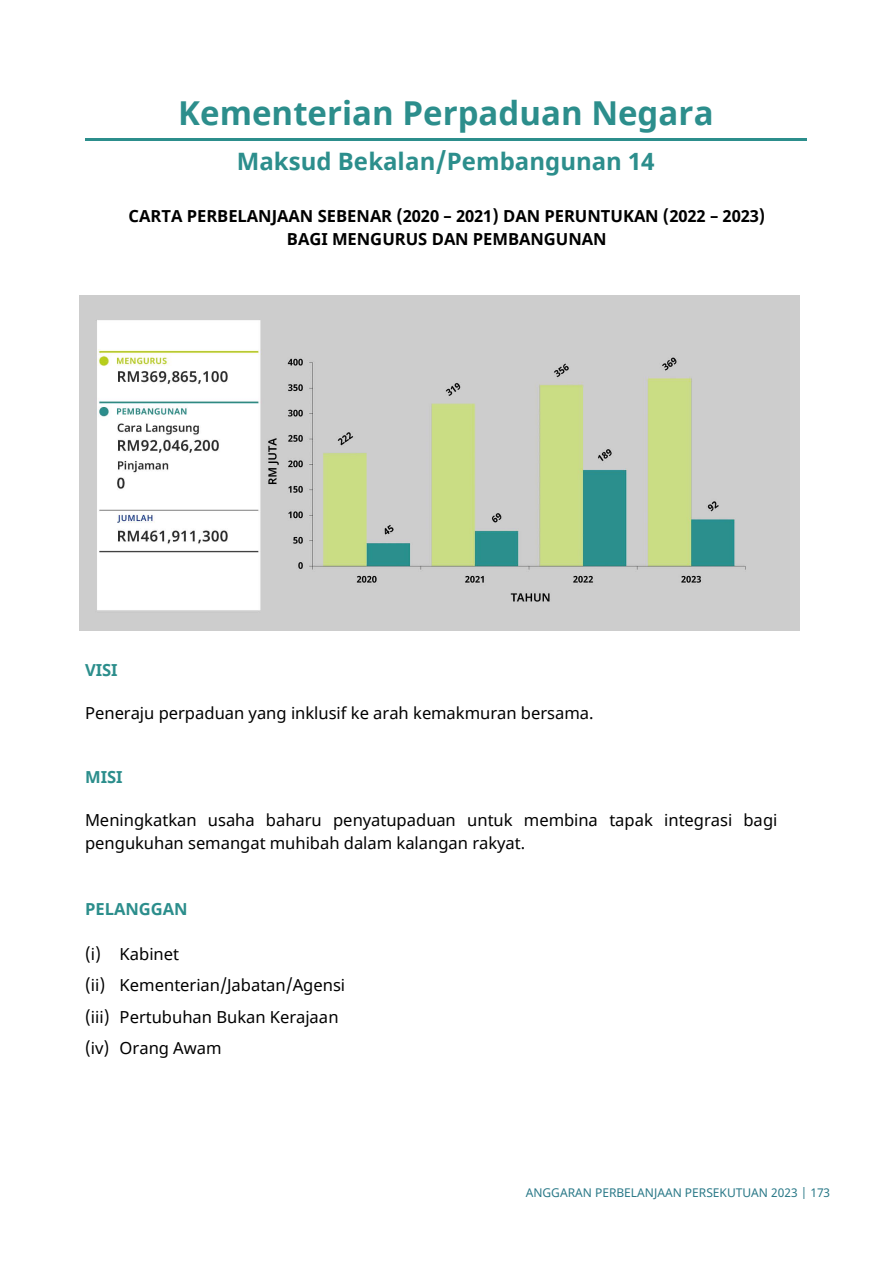
<style>
.page{position:relative;width:894px;height:1264px;background:#fff}
.page>*{position:absolute;margin:0;border:0;box-sizing:border-box;transform-origin:0 0}
.t1{font:700 33px "Noto Sans";color:#2c8e8c}
.t2{font:700 24px "Noto Sans";letter-spacing:.005em;color:#2c8e8c}
.t3{font:16.5px/22.5px "Noto Sans";color:#000}
.t4{font:700 16.5px "Noto Sans";letter-spacing:-.005em;color:#000}
.t5{font:700 16.5px "Noto Sans";color:#2c8e8c}
.t6{font:12px "Noto Sans";color:#297887}
</style>
<div class="page">
<hr style="left:85px;top:138px;width:721px;height:2px;background:#2c8e8c">
<img style="left:79px;top:295px;width:720px;height:335px">
<p class="t1" style="left:178px;top:89px;width:536px">Kementerian Perpaduan Negara</p>
<p class="t2" style="left:237px;top:144px;width:419px">Maksud Bekalan/Pembangunan 14</p>
<p class="t4" style="left:129px;top:204px;width:638px">CARTA PERBELANJAAN SEBENAR (2020 – 2021) DAN PERUNTUKAN (2022 – 2023)</p>
<p class="t4" style="left:287px;top:227px;width:321px">BAGI MENGURUS DAN PEMBANGUNAN</p>
<h1 class="t5" style="left:85px;top:658px;width:34px">VISI</h1>
<p class="t3" style="left:85px;top:702px;width:510px">Peneraju perpaduan yang inklusif ke arah kemakmuran bersama.</p>
<h1 class="t5" style="left:85px;top:765px;width:39px">MISI</h1>
<p class="t3" style="left:85px;top:809px;width:693px">Meningkatkan usaha baharu penyatupaduan untuk membina tapak integrasi bagi pengukuhan semangat muhibah dalam kalangan rakyat.</p>
<h1 class="t5" style="left:85px;top:896px;width:104px">PELANGGAN</h1>
<p class="t3" style="left:85px;top:942px;width:96px">(i) Kabinet</p>
<p class="t3" style="left:85px;top:974px;width:262px">(ii) Kementerian/Jabatan/Agensi</p>
<p class="t3" style="left:85px;top:1005px;width:255px">(iii) Pertubuhan Bukan Kerajaan</p>
<p class="t3" style="left:85px;top:1037px;width:138px">(iv) Orang Awam</p>
<p class="t6" style="left:525px;top:1184px;width:306px">ANGGARAN PERBELANJAAN PERSEKUTUAN 2023 | 173</p>
</div>
